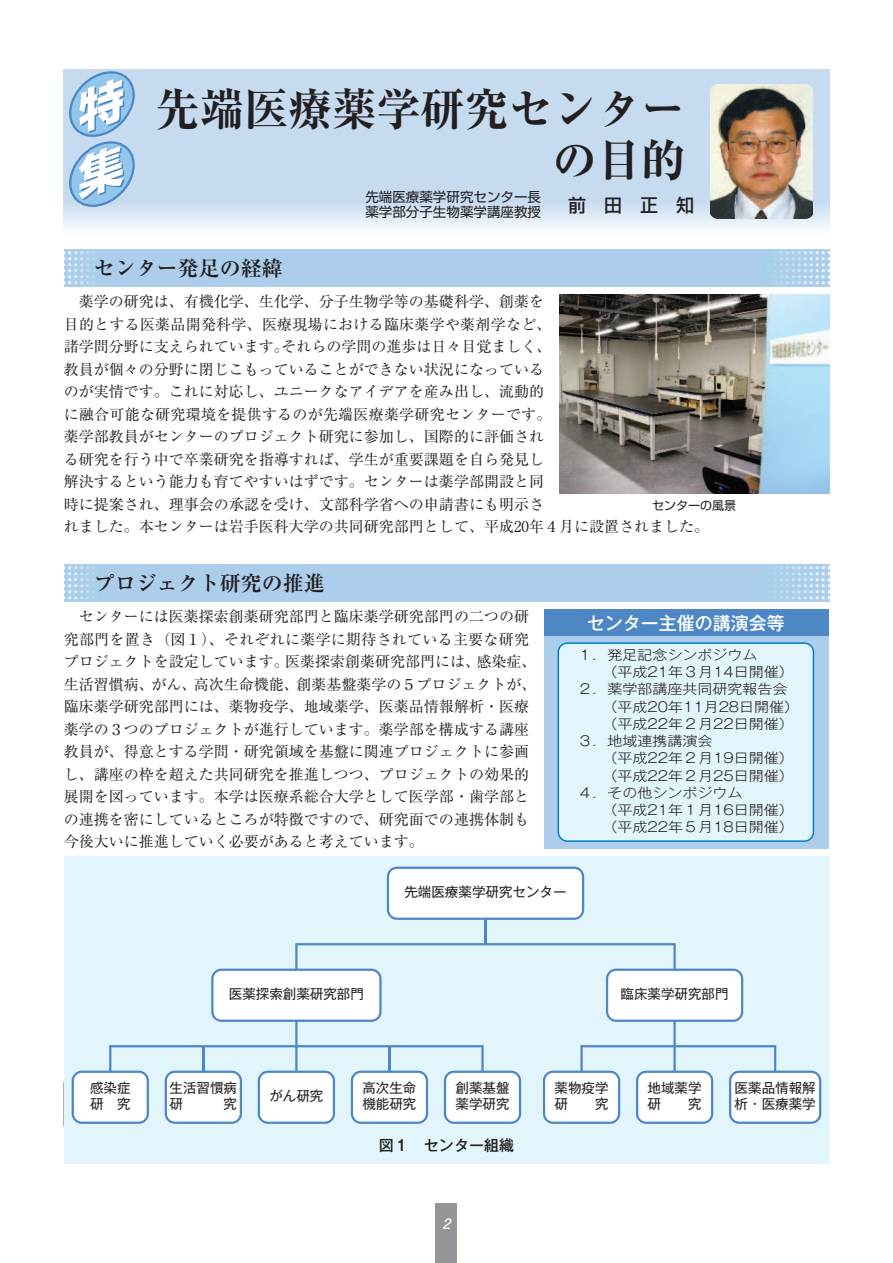
<style>
.page{position:relative;width:893px;height:1263px;background:#fff}
.page>*{position:absolute;margin:0;border:0;box-sizing:border-box;transform-origin:0 0}
.t1{font:45px/51px "Ryumin Pr 6 N Ex Bold 90 pv RKSJ H";color:#231f20;text-align:right}
.t2{font:700 21px "Ryumin Pr 6 N";color:#231f20}
.t3{font:18px "Gothic MB101 Pr 6 N Medium 90 pv RKSJ H";color:#fff}
.t4{font:500 18px "Shin Go Pr 6 N";color:#231f20}
.t5{font:15px/22.5px "Ryumin Pr 6 N";color:#231f20}
.t6{font:15px "Gothic MB101 Pr 6 N Medium 90 pv RKSJ H";color:#231f20}
.t7{font:italic 700 14.25px "Futo Go B101 Pro";color:#fff}
.t8{font:13.5px "Gothic MB101 Pr 6 N Light 90 pv RKSJ H";color:#231f20;scale:1.11 1}
.t9{font:13.5px/16.5px "Gothic MB101 Pr 6 N Regular 90 pv RKSJ H";color:#231f20}
.t10{font:13.5px/15px "Shin Go Pr 6 N";color:#231f20}
.t11{font:12px "Shin Go Pr 6 N";color:#231f20}
</style>
<div class="page">
<div style="left:64px;top:564px;width:765px;height:38px;background:#acceec"></div>
<svg style="left:762px;top:566px;width:67px;height:33px"></svg>
<svg style="left:64px;top:566px;width:37px;height:33px"></svg>
<div style="left:64px;top:249px;width:765px;height:37px;background:#acceec"></div>
<svg style="left:762px;top:251px;width:67px;height:33px"></svg>
<svg style="left:64px;top:251px;width:37px;height:33px"></svg>
<div style="left:436px;top:1203px;width:21px;height:60px;background:#939598"></div>
<svg style="left:64px;top:69px;width:765px;height:160px;background:#caddf1"></svg>
<svg style="left:64px;top:69px;width:73px;height:143px"></svg>
<img style="left:559px;top:294px;width:270px;height:200px">
<img style="left:710px;top:84px;width:102px;height:135px">
<div style="left:544px;top:609px;width:284px;height:240px;background:#acceec"></div>
<div style="left:558px;top:643px;width:255px;height:198px;background:#e2f4fc;border-radius:9px"></div>
<div style="left:557px;top:642px;width:257px;height:200px;border:2px solid #007ec5;border-radius:9px"></div>
<div style="left:544px;top:609px;width:284px;height:27px;background:#4d87c6"></div>
<div style="left:64px;top:856px;width:765px;height:308px;background:#e2f4fc"></div>
<svg style="left:387px;top:867px;width:197px;height:53px;background:#edf3f9"></svg>
<hr style="left:484px;top:919px;width:2px;height:25px;background:#4d87c6">
<svg style="left:295px;top:943px;width:380px;height:102px"></svg>
<svg style="left:72px;top:1045px;width:449px;height:79px"></svg>
<svg style="left:543px;top:1045px;width:278px;height:79px"></svg>
<svg style="left:211px;top:969px;width:170px;height:53px;background:#edf3f9"></svg>
<svg style="left:606px;top:969px;width:137px;height:53px;background:#ecf2f9"></svg>
<h1 class="t1" style="left:156px;top:82px;width:531px">先端医療薬学研究センターの目的</h1>
<p class="t10" style="left:365px;top:189px;width:177px">先端医療薬学研究センター長薬学部分子生物薬学講座教授</p>
<p class="t4" style="left:568px;top:190px;width:127px">前田正知</p>
<h2 class="t2" style="left:94px;top:251px;width:190px">センター発足の経緯</h2>
<p class="t5" style="left:64px;top:290px;width:647px;text-indent:15px">薬学の研究は、有機化学、生化学、分子生物学等の基礎科学、創薬を<br>目的とする医薬品開発科学、医療現場における臨床薬学や薬剤学など、<br>諸学問分野に支えられています。それらの学問の進歩は日々目覚ましく、<br>教員が個々の分野に閉じこもっていることができない状況になっている<br>のが実情です。これに対応し、ユニークなアイデアを産み出し、流動的<br>に融合可能な研究環境を提供するのが先端医療薬学研究センターです。<br>薬学部教員がセンターのプロジェクト研究に参加し、国際的に評価され<br>る研究を行う中で卒業研究を指導すれば、学生が重要課題を自ら発見し<br>解決するという能力も育てやすいはずです。センターは薬学部開設と同<br>時に提案され、理事会の承認を受け、文部科学省への申請書にも明示さ<br>れました。本センターは岩手医科大学の共同研究部門として、平成20年４月に設置されました。</p>
<p class="t11" style="left:652px;top:496px;width:85px">センターの風景</p>
<h2 class="t2" style="left:94px;top:566px;width:232px">プロジェクト研究の推進</h2>
<p class="t5" style="left:64px;top:605px;width:474px;text-indent:15px">センターには医薬探索創薬研究部門と臨床薬学研究部門の二つの研究部門を置き（図１）、それぞれに薬学に期待されている主要な研究プロジェクトを設定しています。医薬探索創薬研究部門には、感染症、生活習慣病、がん、高次生命機能、創薬基盤薬学の５プロジェクトが、臨床薬学研究部門には、薬物疫学、地域薬学、医薬品情報解析・医療薬学の３つのプロジェクトが進行しています。薬学部を構成する講座教員が、得意とする学問・研究領域を基盤に関連プロジェクトに参画し、講座の枠を超えた共同研究を推進しつつ、プロジェクトの効果的展開を図っています。本学は医療系総合大学として医学部・歯学部との連携を密にしているところが特徴ですので、研究面での連携体制も今後大いに推進していく必要があると考えています。</p>
<p class="t9" style="left:404px;top:883px;width:163px">先端医療薬学研究センター</p>
<p class="t3" style="left:586px;top:608px;width:199px">センター主催の講演会等</p>
<p class="t8" style="left:577px;top:644px;width:164px">１．発足記念シンポジウム</p>
<p class="t8" style="left:602px;top:661px;width:174px">（平成21年３月14日開催）</p>
<p class="t8" style="left:577px;top:678px;width:191px">２．薬学部講座共同研究報告会</p>
<p class="t8" style="left:602px;top:695px;width:179px">（平成20年11月28日開催）</p>
<p class="t8" style="left:602px;top:713px;width:174px">（平成22年２月22日開催）</p>
<p class="t8" style="left:577px;top:730px;width:123px">３．地域連携講演会</p>
<p class="t8" style="left:602px;top:747px;width:174px">（平成22年２月19日開催）</p>
<p class="t8" style="left:602px;top:764px;width:174px">（平成22年２月25日開催）</p>
<p class="t8" style="left:577px;top:782px;width:150px">４．その他シンポジウム</p>
<p class="t8" style="left:602px;top:799px;width:174px">（平成21年１月16日開催）</p>
<p class="t8" style="left:602px;top:816px;width:174px">（平成22年５月18日開催）</p>
<p class="t9" style="left:229px;top:985px;width:136px">医薬探索創薬研究部門</p>
<p class="t9" style="left:620px;top:985px;width:109px">臨床薬学研究部門</p>
<p class="t9" style="left:90px;top:1079px;width:42px">感染症研 究</p>
<p class="t9" style="left:169px;top:1079px;width:69px">生活習慣病研</p>
<p class="t9" style="left:223px;top:1095px;width:15px">究</p>
<p class="t9" style="left:269px;top:1087px;width:55px">がん研究</p>
<p class="t9" style="left:362px;top:1079px;width:55px">高次生命機能研究</p>
<p class="t9" style="left:455px;top:1079px;width:55px">創薬基盤薬学研究</p>
<p class="t9" style="left:554px;top:1079px;width:55px">薬物疫学研</p>
<p class="t9" style="left:595px;top:1095px;width:15px">究</p>
<p class="t6" style="left:379px;top:1133px;width:136px">図１ センター組織</p>
<p class="t7" style="left:442px;top:1212px;width:13px">2</p>
<p class="t9" style="left:647px;top:1079px;width:55px">地域薬学研</p>
<p class="t9" style="left:688px;top:1095px;width:15px">究</p>
<p class="t9" style="left:734px;top:1079px;width:82px">医薬品情報解析・医療薬学</p>
</div>
